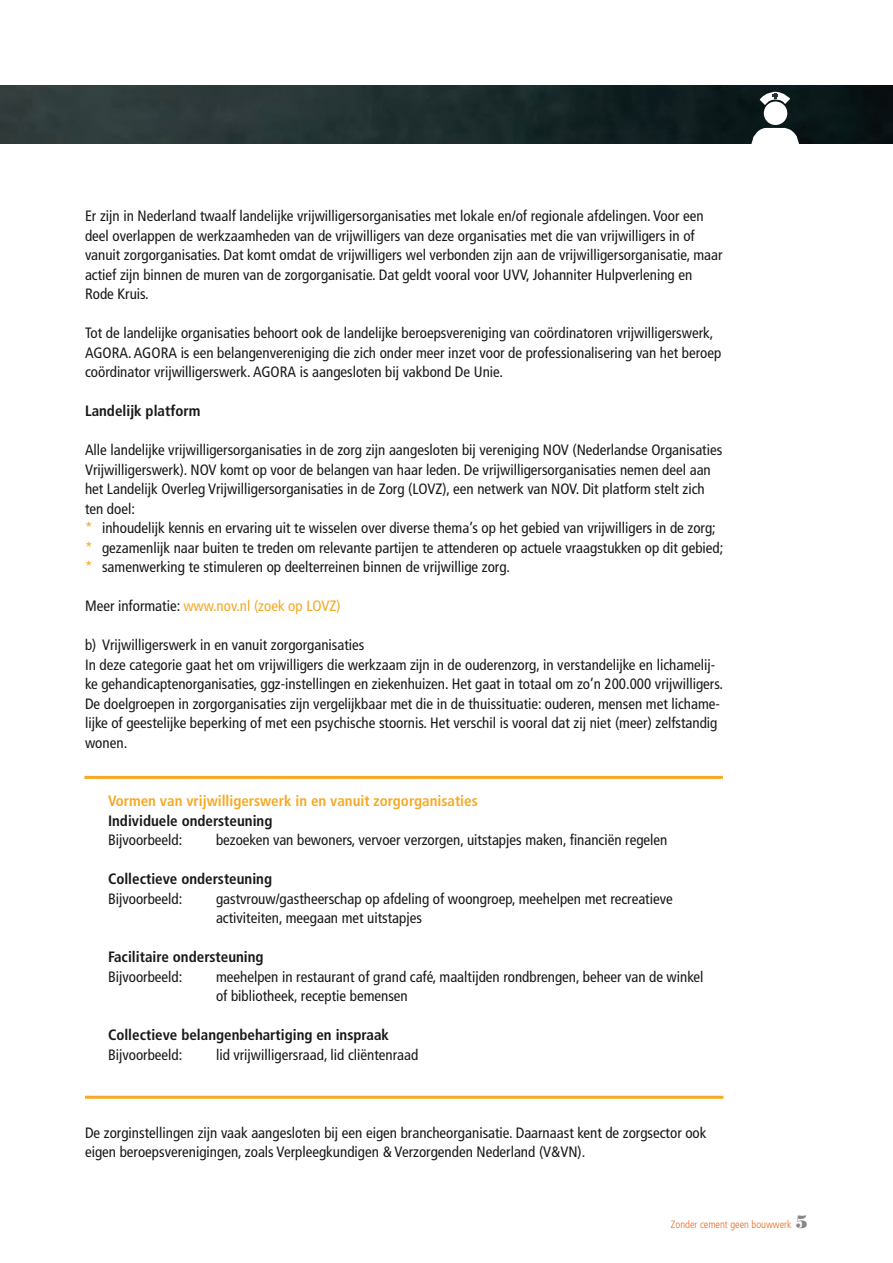
<style>
.page{position:relative;width:893px;height:1263px;background:#fff}
.page>*{position:absolute;margin:0;border:0;box-sizing:border-box;transform-origin:0 0}
.t1{font:condensed 15px/19.5px "Frutiger LT Std";color:#1a171b}
.t2{font:700 condensed 15px "Frutiger LT Std";color:#1a171b}
.t3{font:700 condensed 15px "Frutiger LT Std";color:#f6a925}
.t4{font:condensed 15px "Frutiger LT Std";color:#f6a925}
.t5{font:300 condensed 10.5px "Frutiger LT Std";color:#ea671c}
.s1{color:#f6a925}
.s2{color:#1a171b}
.s3{font-family:"Bodoni Std Poster";font-weight:400;font-stretch:normal;font-size:18px;color:#87888a}
</style>
<div class="page">
<img style="left:0;top:85px;width:893px;height:58px">
<hr style="left:84px;top:776px;width:639px;height:3px;background:#f6a925">
<hr style="left:85px;top:1096px;width:638px;height:3px;background:#f6a925">
<svg style="left:742px;top:128px;width:66px;height:16px"></svg>
<div style="left:764px;top:102px;width:23px;height:23px;background:#fff;border-radius:50%"></div>
<svg style="left:760px;top:92px;width:30px;height:13px"></svg>
<p class="t1" style="left:85px;top:206px;width:639px">Er zijn in Nederland twaalf landelijke vrijwilligersorganisaties met lokale en/of regionale afdelingen. Voor een deel overlappen de werkzaamheden van de vrijwilligers van deze organisaties met die van vrijwilligers in of vanuit zorgorganisaties. Dat komt omdat de vrijwilligers wel verbonden zijn aan de vrijwilligersorganisatie, maar actief zijn binnen de muren van de zorgorganisatie. Dat geldt vooral voor UVV, Johanniter Hulpverlening en Rode Kruis.</p>
<p class="t1" style="left:85px;top:323px;width:638px">Tot de landelijke organisaties behoort ook de landelijke beroepsvereniging van coördinatoren vrijwilligerswerk,<br>AGORA. AGORA is een belangenvereniging die zich onder meer inzet voor de professionalisering van het beroep coördinator vrijwilligerswerk. AGORA is aangesloten bij vakbond De Unie.</p>
<p class="t2" style="left:85px;top:402px;width:117px">Landelijk platform</p>
<p class="t1" style="left:85px;top:440px;width:640px">Alle landelijke vrijwilligersorganisaties in de zorg zijn aangesloten bij vereniging NOV (Nederlandse Organisaties Vrijwilligerswerk). NOV komt op voor de belangen van haar leden. De vrijwilligersorganisaties nemen deel aan het Landelijk Overleg Vrijwilligersorganisaties in de Zorg (LOVZ), een netwerk van NOV. Dit platform stelt zich ten doel:<br><span class="s1">*</span> inhoudelijk kennis en ervaring uit te wisselen over diverse thema’s op het gebied van vrijwilligers in de zorg; <span class="s1">*</span> gezamenlijk naar buiten te treden om relevante partijen te attenderen op actuele vraagstukken op dit gebied; <span class="s1">*</span> samenwerking te stimuleren op deelterreinen binnen de vrijwillige zorg.</p>
<p class="t4" style="left:85px;top:597px;width:257px"><span class="s2">Meer informatie:</span> www.nov.nl (zoek op LOVZ)</p>
<p class="t1" style="left:85px;top:635px;width:639px">b) Vrijwilligerswerk in en vanuit zorgorganisaties<br>In deze categorie gaat het om vrijwilligers die werkzaam zijn in de ouderenzorg, in verstandelijke en lichamelij&shy;ke gehandicaptenorganisaties, ggz-instellingen en ziekenhuizen. Het gaat in totaal om zo’n 200.000 vrijwilligers.<br>De doelgroepen in zorgorganisaties zijn vergelijkbaar met die in de thuissituatie: ouderen, mensen met lichame&shy;lijke of geestelijke beperking of met een psychische stoornis. Het verschil is vooral dat zij niet (meer) zelfstandig wonen.</p>
<p class="t3" style="left:108px;top:792px;width:371px">Vormen van vrijwilligerswerk in en vanuit zorgorganisaties</p>
<p class="t2" style="left:108px;top:812px;width:166px">Individuele ondersteuning</p>
<p class="t1" style="left:108px;top:830px;width:76px">Bijvoorbeeld:</p>
<p class="t1" style="left:216px;top:830px;width:453px">bezoeken van bewoners, vervoer verzorgen, uitstapjes maken, financiën regelen</p>
<p class="t2" style="left:108px;top:870px;width:166px">Collectieve ondersteuning</p>
<p class="t1" style="left:108px;top:889px;width:76px">Bijvoorbeeld:</p>
<p class="t1" style="left:216px;top:889px;width:458px">gastvrouw/gastheerschap op afdeling of woongroep, meehelpen met recreatieve activiteiten, meegaan met uitstapjes</p>
<p class="t2" style="left:108px;top:948px;width:157px">Facilitaire ondersteuning</p>
<p class="t1" style="left:108px;top:967px;width:76px">Bijvoorbeeld:</p>
<p class="t1" style="left:216px;top:967px;width:489px">meehelpen in restaurant of grand café, maaltijden rondbrengen, beheer van de winkel of bibliotheek, receptie bemensen</p>
<p class="t2" style="left:108px;top:1026px;width:283px">Collectieve belangenbehartiging en inspraak</p>
<p class="t1" style="left:108px;top:1045px;width:76px">Bijvoorbeeld:</p>
<p class="t1" style="left:216px;top:1045px;width:204px">lid vrijwilligersraad, lid cliëntenraad</p>
<p class="t1" style="left:85px;top:1123px;width:623px">De zorginstellingen zijn vaak aangesloten bij een eigen brancheorganisatie. Daarnaast kent de zorgsector ook eigen beroepsverenigingen, zoals Verpleegkundigen &amp; Verzorgenden Nederland (V&amp;VN).</p>
<p class="t5" style="left:671px;top:1218px;width:139px">Zonder cement geen bouwwerk <span class="s3">5</span></p>
</div>
